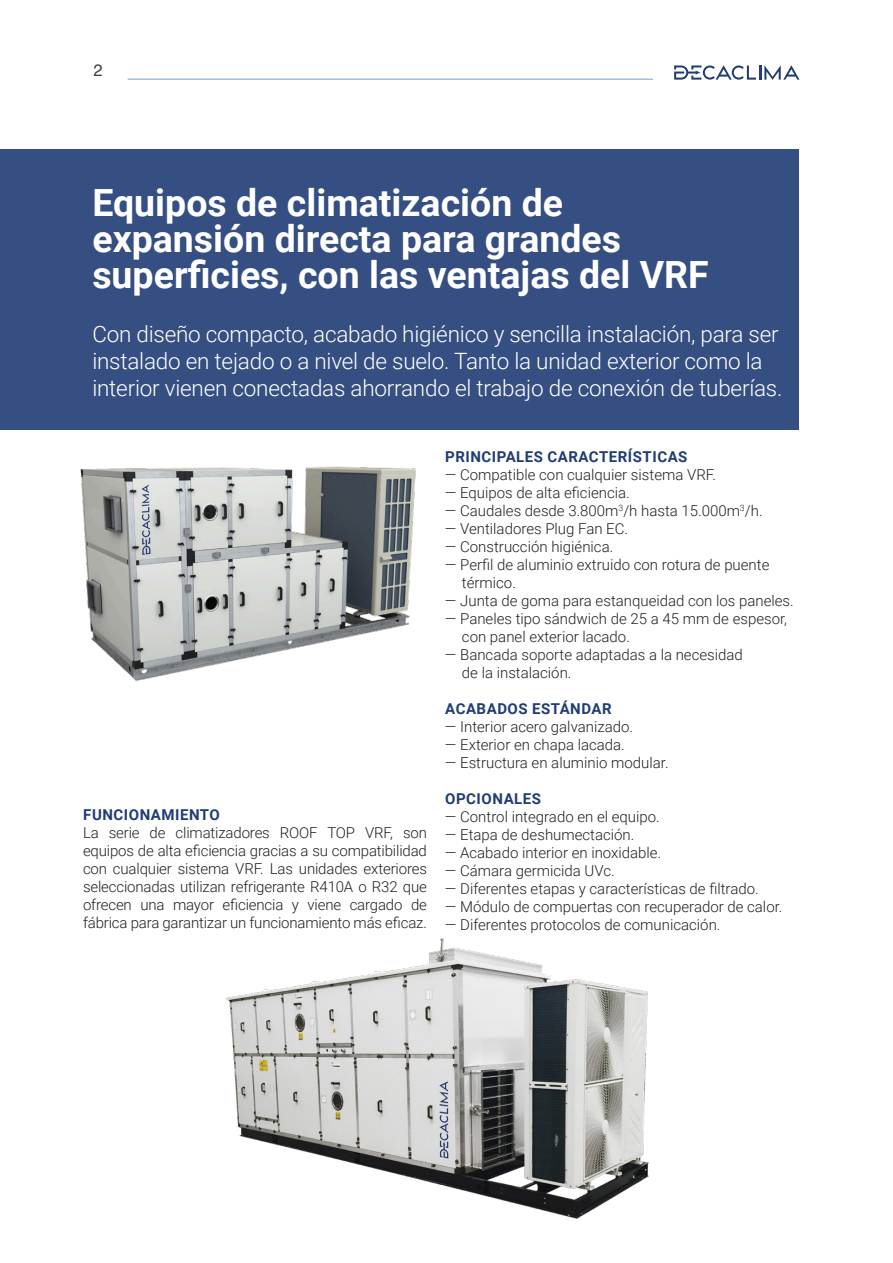
<style>
.page{position:relative;width:893px;height:1263px;background:#fff}
.page>*{position:absolute;margin:0;border:0;box-sizing:border-box;transform-origin:0 0}
.t1{font:700 37.5px/36px "Roboto";color:#fff}
.t2{font:300 22.5px/27px "Roboto";letter-spacing:-.01em;color:#fff}
.t3{font:16.5px "Helvetica";color:#3e3e3f}
.t4{font:300 15px/18px "Roboto";color:#231f20}
.t5{font:700 15px "Roboto";letter-spacing:.035em;color:#203c74}
</style>
<div class="page">
<svg style="left:674px;top:65px;width:125px;height:15px"></svg>
<hr style="left:128px;top:79px;width:525px;height:1px;background:#6e9dd3">
<div style="left:0;top:149px;width:798px;height:281px;background:#364f82"></div>
<img style="left:226px;top:938px;width:423px;height:281px">
<img style="left:80px;top:466px;width:336px;height:215px">
<p class="t3" style="left:94px;top:58px;width:11px">2</p>
<p class="t1" style="left:92px;top:183px;width:618px">Equipos de climatización de expansión directa para grandes superficies, con las ventajas del VRF</p>
<p class="t2" style="left:92px;top:320px;width:692px">Con diseño compacto, acabado higiénico y sencilla instalación, para ser instalado en tejado o a nivel de suelo. Tanto la unidad exterior como la interior vienen conectadas ahorrando el trabajo de conexión de tuberías.</p>
<p class="t5" style="left:83px;top:804px;width:138px">FUNCIONAMIENTO</p>
<p class="t4" style="left:83px;top:823px;width:345px;text-align:justify">La serie de climatizadores ROOF TOP VRF, son equipos de alta eficiencia gracias a su compatibilidad con cualquier sistema VRF. Las unidades exteriores seleccionadas utilizan refrigerante R410A o R32 que ofrecen una mayor eficiencia y viene cargado de fábrica para garantizar un funcionamiento más eficaz.</p>
<p class="t5" style="left:445px;top:446px;width:244px">PRINCIPALES CARACTERÍSTICAS</p>
<p class="t4" style="left:445px;top:465px;width:273px">— Compatible con cualquier sistema VRF.</p>
<p class="t4" style="left:445px;top:483px;width:186px">— Equipos de alta eficiencia.</p>
<p class="t4" style="left:445px;top:501px;width:319px">— Caudales desde 3.800m<sup>3</sup>/h hasta 15.000m<sup>3</sup>/h.</p>
<p class="t4" style="left:445px;top:519px;width:185px">— Ventiladores Plug Fan EC.</p>
<p class="t4" style="left:445px;top:537px;width:170px">— Construcción higiénica.</p>
<p class="t4" style="left:462px;top:555px;width:309px;text-indent:-17px">— Perfil de aluminio extruido con rotura de puente térmico.</p>
<p class="t4" style="left:445px;top:591px;width:350px">— Junta de goma para estanqueidad con los paneles.</p>
<p class="t4" style="left:462px;top:609px;width:327px;text-indent:-17px">— Paneles tipo sándwich de 25 a 45 mm de espesor, con panel exterior lacado.</p>
<p class="t4" style="left:462px;top:645px;width:282px;text-indent:-17px">— Bancada soporte adaptadas a la necesidad de la instalación.</p>
<p class="t5" style="left:445px;top:698px;width:168px">ACABADOS ESTÁNDAR</p>
<p class="t4" style="left:445px;top:717px;width:190px">— Interior acero galvanizado.</p>
<p class="t4" style="left:445px;top:735px;width:181px">— Exterior en chapa lacada.</p>
<p class="t4" style="left:445px;top:753px;width:225px">— Estructura en aluminio modular.</p>
<p class="t5" style="left:445px;top:788px;width:97px">OPCIONALES</p>
<p class="t4" style="left:445px;top:807px;width:216px">— Control integrado en el equipo.</p>
<p class="t4" style="left:445px;top:825px;width:191px">— Etapa de deshumectación.</p>
<p class="t4" style="left:445px;top:843px;width:218px">— Acabado interior en inoxidable.</p>
<p class="t4" style="left:445px;top:861px;width:171px">— Cámara germicida UVc.</p>
<p class="t4" style="left:445px;top:879px;width:315px">— Diferentes etapas y características de filtrado.</p>
<p class="t4" style="left:445px;top:897px;width:339px">— Módulo de compuertas con recuperador de calor.</p>
<p class="t4" style="left:445px;top:915px;width:277px">— Diferentes protocolos de comunicación.</p>
</div>
